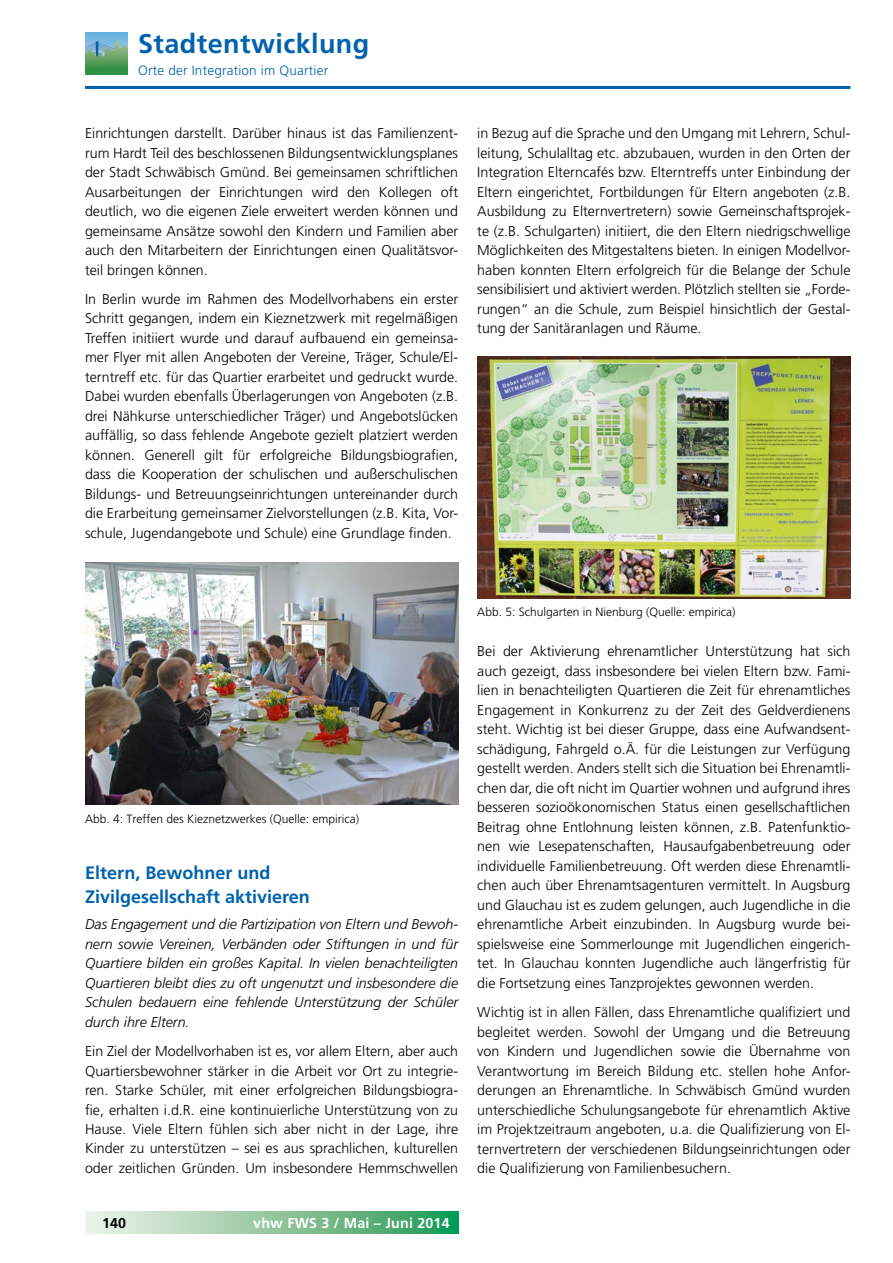
<style>
.page{position:relative;width:893px;height:1263px;background:#fff}
.page>*{position:absolute;margin:0;border:0;box-sizing:border-box;transform-origin:0 0}
.t1{font:700 27px "Frutiger LT";letter-spacing:.015em;color:#0062ae}
.t2{font:700 18px/24px "Frutiger LT";color:#0062ae}
.t3{font:300 14.25px/19.5px "Frutiger LT";color:#000;text-align:justify}
.t4{font:italic 300 14.25px/19.5px "Frutiger";color:#000;text-align:justify}
.t5{font:700 14.25px "Frutiger LT";letter-spacing:.015em;color:#fff}
.t6{font:700 14.25px "Frutiger LT";color:#000}
.t7{font:300 13.5px "Frutiger LT";letter-spacing:.015em;color:#0062ae}
.t8{font:300 12px "Frutiger CE";color:#000}
</style>
<div class="page">
<hr style="left:85px;top:86px;width:765px;height:3px;background:#0062ae">
<svg style="left:85px;top:1212px;width:373px;height:21px;background:#8dc69f"></svg>
<img style="left:85px;top:32px;width:42px;height:43px">
<img style="left:85px;top:562px;width:373px;height:243px">
<img style="left:477px;top:356px;width:373px;height:242px">
<h1 class="t1" style="left:138px;top:28px;width:233px">Stadtentwicklung</h1>
<p class="t7" style="left:138px;top:62px;width:192px">Orte der Integration im Quartier</p>
<p class="t3" style="left:85px;top:124px;width:375px">Einrichtungen darstellt. Darüber hinaus ist das Familienzent&shy;rum Hardt Teil des beschlossenen Bildungsentwicklungsplanes der Stadt Schwäbisch Gmünd. Bei gemeinsamen schriftlichen Ausarbeitungen der Einrichtungen wird den Kollegen oft deutlich, wo die eigenen Ziele erweitert werden können und gemeinsame Ansätze sowohl den Kindern und Familien aber auch den Mitarbeitern der Einrichtungen einen Qualitätsvor&shy;teil bringen können.</p>
<p class="t3" style="left:85px;top:289px;width:375px">In Berlin wurde im Rahmen des Modellvorhabens ein erster Schritt gegangen, indem ein Kieznetzwerk mit regelmäßigen Treffen initiiert wurde und darauf aufbauend ein gemeinsa&shy;mer Flyer mit allen Angeboten der Vereine, Träger, Schule/El&shy;terntreff etc. für das Quartier erarbeitet und gedruckt wurde.<br>Dabei wurden ebenfalls Überlagerungen von Angeboten (z.B. drei Nähkurse unterschiedlicher Träger) und Angebotslücken auffällig, so dass fehlende Angebote gezielt platziert werden können. Generell gilt für erfolgreiche Bildungsbiografien, dass die Kooperation der schulischen und außerschulischen Bildungs- und Betreuungseinrichtungen untereinander durch die Erarbeitung gemeinsamer Zielvorstellungen (z.B. Kita, Vor&shy;schule, Jugendangebote und Schule) eine Grundlage finden.</p>
<p class="t3" style="left:477px;top:124px;width:375px">in Bezug auf die Sprache und den Umgang mit Lehrern, Schul&shy;leitung, Schulalltag etc. abzubauen, wurden in den Orten der Integration Elterncafés bzw. Elterntreffs unter Einbindung der Eltern eingerichtet, Fortbildungen für Eltern angeboten (z.B.<br>Ausbildung zu Elternvertretern) sowie Gemeinschaftsprojek&shy;te (z.B. Schulgarten) initiiert, die den Eltern niedrigschwellige Möglichkeiten des Mitgestaltens bieten. In einigen Modellvor&shy;haben konnten Eltern erfolgreich für die Belange der Schule sensibilisiert und aktiviert werden. Plötzlich stellten sie „Forde&shy;rungen“ an die Schule, zum Beispiel hinsichtlich der Gestal&shy;tung der Sanitäranlagen und Räume.</p>
<p class="t8" style="left:85px;top:811px;width:276px">Abb. 4: Treffen des Kieznetzwerkes (Quelle: empirica)</p>
<p class="t2" style="left:85px;top:861px;width:226px">Eltern, Bewohner und<br>Zivilgesellschaft aktivieren</p>
<p class="t4" style="left:85px;top:914px;width:375px">Das Engagement und die Partizipation von Eltern und Bewoh&shy;nern sowie Vereinen, Verbänden oder Stiftungen in und für Quartiere bilden ein großes Kapital. In vielen benachteiligten Quartieren bleibt dies zu oft ungenutzt und insbesondere die Schulen bedauern eine fehlende Unterstützung der Schüler durch ihre Eltern.</p>
<p class="t3" style="left:85px;top:1041px;width:375px">Ein Ziel der Modellvorhaben ist es, vor allem Eltern, aber auch Quartiersbewohner stärker in die Arbeit vor Ort zu integrie&shy;ren. Starke Schüler, mit einer erfolgreichen Bildungsbiogra&shy;fie, erhalten i.d.R. eine kontinuierliche Unterstützung von zu Hause. Viele Eltern fühlen sich aber nicht in der Lage, ihre Kinder zu unterstützen – sei es aus sprachlichen, kulturellen oder zeitlichen Gründen. Um insbesondere Hemmschwellen</p>
<p class="t6" style="left:102px;top:1214px;width:26px">140</p>
<p class="t5" style="left:253px;top:1214px;width:198px">vhw FWS 3 / Mai – Juni 2014</p>
<p class="t8" style="left:477px;top:605px;width:260px">Abb. 5: Schulgarten in Nienburg (Quelle: empirica)</p>
<p class="t3" style="left:477px;top:642px;width:375px">Bei der Aktivierung ehrenamtlicher Unterstützung hat sich auch gezeigt, dass insbesondere bei vielen Eltern bzw. Fami&shy;lien in benachteiligten Quartieren die Zeit für ehrenamtliches Engagement in Konkurrenz zu der Zeit des Geldverdienens steht. Wichtig ist bei dieser Gruppe, dass eine Aufwandsent&shy;schädigung, Fahrgeld o.Ä. für die Leistungen zur Verfügung gestellt werden. Anders stellt sich die Situation bei Ehrenamtli&shy;chen dar, die oft nicht im Quartier wohnen und aufgrund ihres besseren sozioökonomischen Status einen gesellschaftlichen Beitrag ohne Entlohnung leisten können, z.B. Patenfunktio&shy;nen wie Lesepatenschaften, Hausaufgabenbetreuung oder individuelle Familienbetreuung. Oft werden diese Ehrenamtli&shy;chen auch über Ehrenamtsagenturen vermittelt. In Augsburg und Glauchau ist es zudem gelungen, auch Jugendliche in die ehrenamtliche Arbeit einzubinden. In Augsburg wurde bei&shy;spielsweise eine Sommerlounge mit Jugendlichen eingerich&shy;tet. In Glauchau konnten Jugendliche auch längerfristig für die Fortsetzung eines Tanzprojektes gewonnen werden.</p>
<p class="t3" style="left:477px;top:1002px;width:375px">Wichtig ist in allen Fällen, dass Ehrenamtliche qualifiziert und begleitet werden. Sowohl der Umgang und die Betreuung von Kindern und Jugendlichen sowie die Übernahme von Verantwortung im Bereich Bildung etc. stellen hohe Anfor&shy;derungen an Ehrenamtliche. In Schwäbisch Gmünd wurden unterschiedliche Schulungsangebote für ehrenamtlich Aktive im Projektzeitraum angeboten, u.a. die Qualifizierung von El&shy;ternvertretern der verschiedenen Bildungseinrichtungen oder die Qualifizierung von Familienbesuchern.</p>
</div>
